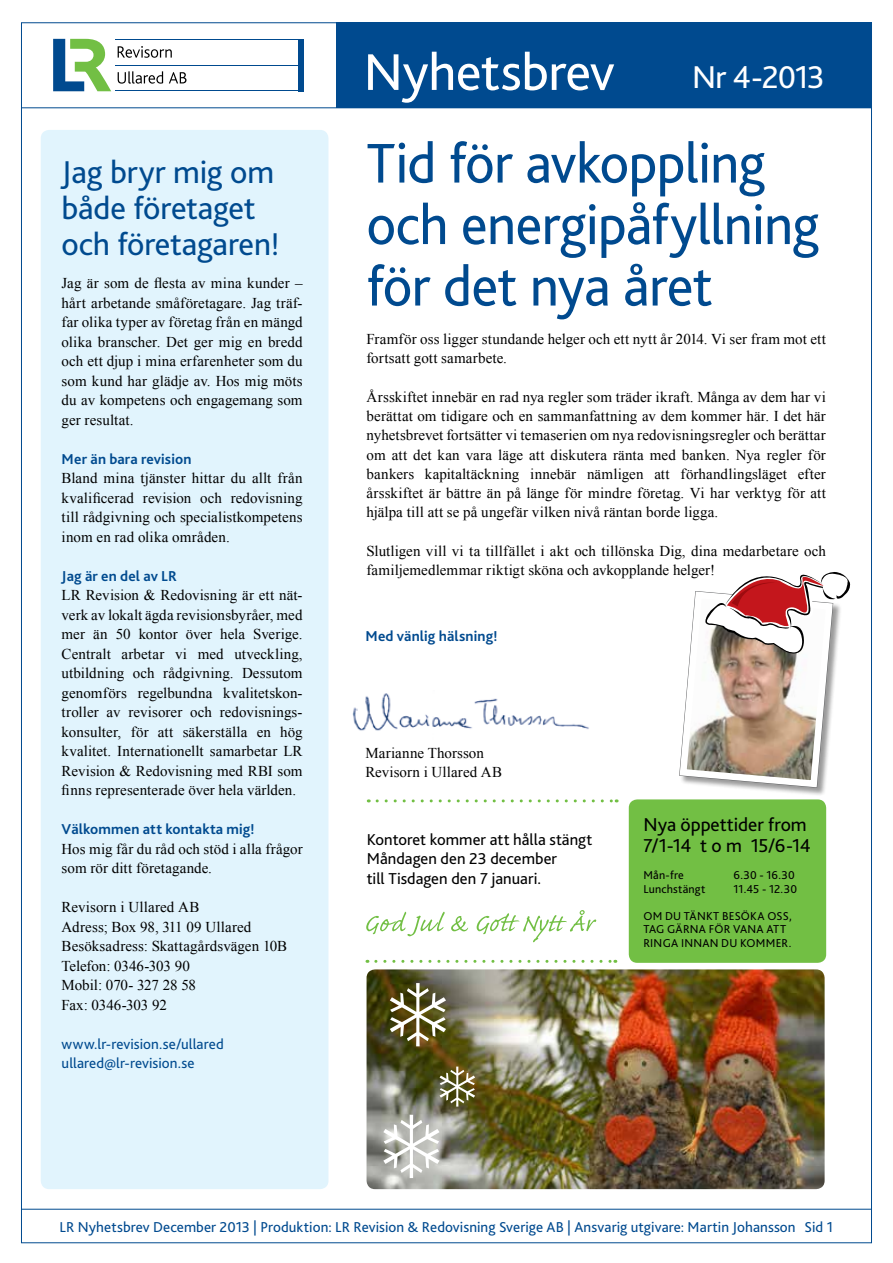
<style>
.page{position:relative;width:893px;height:1263px;background:#fff}
.page>*{position:absolute;margin:0;border:0;box-sizing:border-box;transform-origin:0 0}
.t1{font:58.5px/61.5px "Bliss 2";letter-spacing:-.01em;color:#004a8f;scale:.96 1}
.t2{font:54px "Bliss 2";letter-spacing:-.01em;color:#fff}
.t3{font:33px/36px "Bliss 2";letter-spacing:-.005em;color:#004a8f}
.t4{font:33px "Bliss 2";letter-spacing:-.035em;color:#fff}
.t5{font:19.5px/21px "Bliss 2";color:#000}
.t6{font:16.5px/19.5px "Bliss 2";color:#000}
.t7{font:15px/19.5px "Times New Roman";letter-spacing:.005em;color:#000}
.t8{font:15px/19.5px "Bliss 2";letter-spacing:.005em;color:#004a8f}
.t9{font:700 15px "Bliss 2";letter-spacing:.01em;color:#004a8f}
.t10{font:12px/13.5px "Bliss 2";letter-spacing:.015em;color:#000}
</style>
<div class="page">
<hr style="left:21px;top:108px;width:851px;height:1px;background:#004a8f">
<div style="left:336px;top:23px;width:536px;height:85px;background:#004a8f"></div>
<div style="left:41px;top:130px;width:287px;height:1059px;background:#e1f4fd;border-radius:9px"></div>
<hr style="left:21px;top:1209px;width:851px;height:1px;background:#004a8f">
<img style="left:352px;top:693px;width:237px;height:38px">
<svg style="left:118px;top:46px;width:54px;height:12px"></svg>
<svg style="left:118px;top:71px;width:45px;height:13px"></svg>
<svg style="left:169px;top:72px;width:17px;height:11px"></svg>
<div style="left:299px;top:39px;width:5px;height:52px;background:#004a8f"></div>
<svg style="left:53px;top:39px;width:58px;height:52px"></svg>
<hr style="left:115px;top:39px;width:188px;height:1px;background:#004a8f">
<hr style="left:115px;top:91px;width:188px;height:1px;background:#004a8f">
<hr style="left:115px;top:65px;width:188px;height:1px;background:#004a8f">
<svg style="left:377px;top:799px;width:240px;height:3px"></svg>
<svg style="left:376px;top:960px;width:240px;height:3px"></svg>
<div style="left:629px;top:799px;width:197px;height:164px;background:#72bf44;border-radius:9px"></div>
<svg style="left:679px;top:572px;width:172px;height:220px"></svg>
<img style="left:367px;top:969px;width:458px;height:220px">
<svg style="left:366px;top:910px;width:230px;height:32px"></svg>
<svg style="left:383px;top:1115px;width:57px;height:63px"></svg>
<svg style="left:390px;top:983px;width:56px;height:63px"></svg>
<svg style="left:440px;top:1066px;width:35px;height:40px"></svg>
<h3 class="t3" style="left:62px;top:153px;width:220px">Jag bryr mig om både företaget och företagaren!</h3>
<p class="t7" style="left:62px;top:273px;width:242px;text-align:justify">Jag är som de flesta av mina kunder – hårt arbetande småföretagare. Jag träf&shy;far olika typer av företag från en mängd olika branscher. Det ger mig en bredd och ett djup i mina erfarenheter som du som kund har glädje av. Hos mig möts du av kompetens och engagemang som ger resultat.</p>
<p class="t9" style="left:62px;top:449px;width:131px">Mer än bara revision</p>
<p class="t7" style="left:62px;top:468px;width:242px;text-align:justify">Bland mina tjänster hittar du allt från kvalificerad revision och redovisning till rådgivning och specialistkompetens inom en rad olika områden.</p>
<p class="t9" style="left:62px;top:566px;width:117px">Jag är en del av LR</p>
<p class="t7" style="left:62px;top:585px;width:242px;text-align:justify">LR Revision &amp; Redovisning är ett nät&shy;verk av lokalt ägda revisionsbyråer, med mer än 50 kontor över hela Sverige.<br>Centralt arbetar vi med utveckling, utbildning och rådgivning. Dessutom genomförs regelbundna kvalitetskon&shy;troller av revisorer och redovisnings&shy;konsulter, för att säkerställa en hög kvalitet. Internationellt samarbetar LR Revision &amp; Redovisning med RBI som finns representerade över hela världen.</p>
<p class="t9" style="left:62px;top:820px;width:194px">Välkommen att kontakta mig!</p>
<p class="t7" style="left:62px;top:839px;width:242px">Hos mig får du råd och stöd i alla frågor som rör ditt företagande.</p>
<p class="t7" style="left:62px;top:897px;width:227px">Revisorn i Ullared AB<br>Adress; Box 98, 311 09 Ullared<br>Besöksadress: Skattagårdsvägen 10B<br>Telefon: 0346-303 90<br>Mobil: 070- 327 28 58<br>Fax: 0346-303 92</p>
<p class="t8" style="left:62px;top:1033px;width:164px">www.lr-revision.se/ullared ullared@lr-revision.se</p>
<h2 class="t2" style="left:364px;top:38px;width:253px">Nyhetsbrev</h2>
<h3 class="t4" style="left:692px;top:56px;width:134px">Nr 4-2013</h3>
<h1 class="t1" style="left:367px;top:131px;width:473px">Tid för avkoppling och energipåfyllning för det nya året</h1>
<p class="t7" style="left:367px;top:329px;width:461px">Framför oss ligger stundande helger och ett nytt år 2014. Vi ser fram mot ett fortsatt gott samarbete.</p>
<p class="t7" style="left:367px;top:387px;width:461px;text-align:justify">Årsskiftet innebär en rad nya regler som träder ikraft. Många av dem har vi berättat om tidigare och en sammanfattning av dem kommer här. I det här nyhetsbrevet fortsätter vi temaserien om nya redovisningsregler och berättar om att det kan vara läge att diskutera ränta med banken. Nya regler för bankers kapitaltäckning innebär nämligen att förhandlingsläget efter årsskiftet är bättre än på länge för mindre företag. Vi har verktyg för att hjälpa till att se på ungefär vilken nivå räntan borde ligga.</p>
<p class="t7" style="left:367px;top:541px;width:461px">Slutligen vill vi ta tillfället i akt och tillönska Dig, dina medarbetare och familjemedlemmar riktigt sköna och avkopplande helger!</p>
<p class="t9" style="left:365px;top:626px;width:133px">Med vänlig hälsning!</p>
<p class="t7" style="left:365px;top:743px;width:138px">Marianne Thorsson<br>Revisorn i Ullared AB</p>
<p class="t6" style="left:367px;top:829px;width:227px">Kontoret kommer att hålla stängt<br>Måndagen den 23 december<br>till Tisdagen den 7 januari.</p>
<h3 class="t5" style="left:643px;top:814px;width:169px">Nya öppettider from<br>7/1-14 t o m 15/6-14</h3>
<p class="t10" style="left:643px;top:868px;width:42px">Mån-fre</p>
<p class="t10" style="left:733px;top:868px;width:63px">6.30 - 16.30</p>
<p class="t10" style="left:643px;top:882px;width:63px">Lunchstängt</p>
<p class="t10" style="left:733px;top:882px;width:65px">11.45 - 12.30</p>
<p class="t10" style="left:643px;top:909px;width:150px">OM DU TÄNKT BESÖKA OSS,<br>TAG GÄRNA FÖR VANA ATT<br>RINGA INNAN DU KOMMER.</p>
<p class="t8" style="left:60px;top:1217px;width:775px">LR Nyhetsbrev December 2013 | Produktion: LR Revision &amp; Redovisning Sverige AB | Ansvarig utgivare: Martin Johansson Sid 1</p>
</div>
